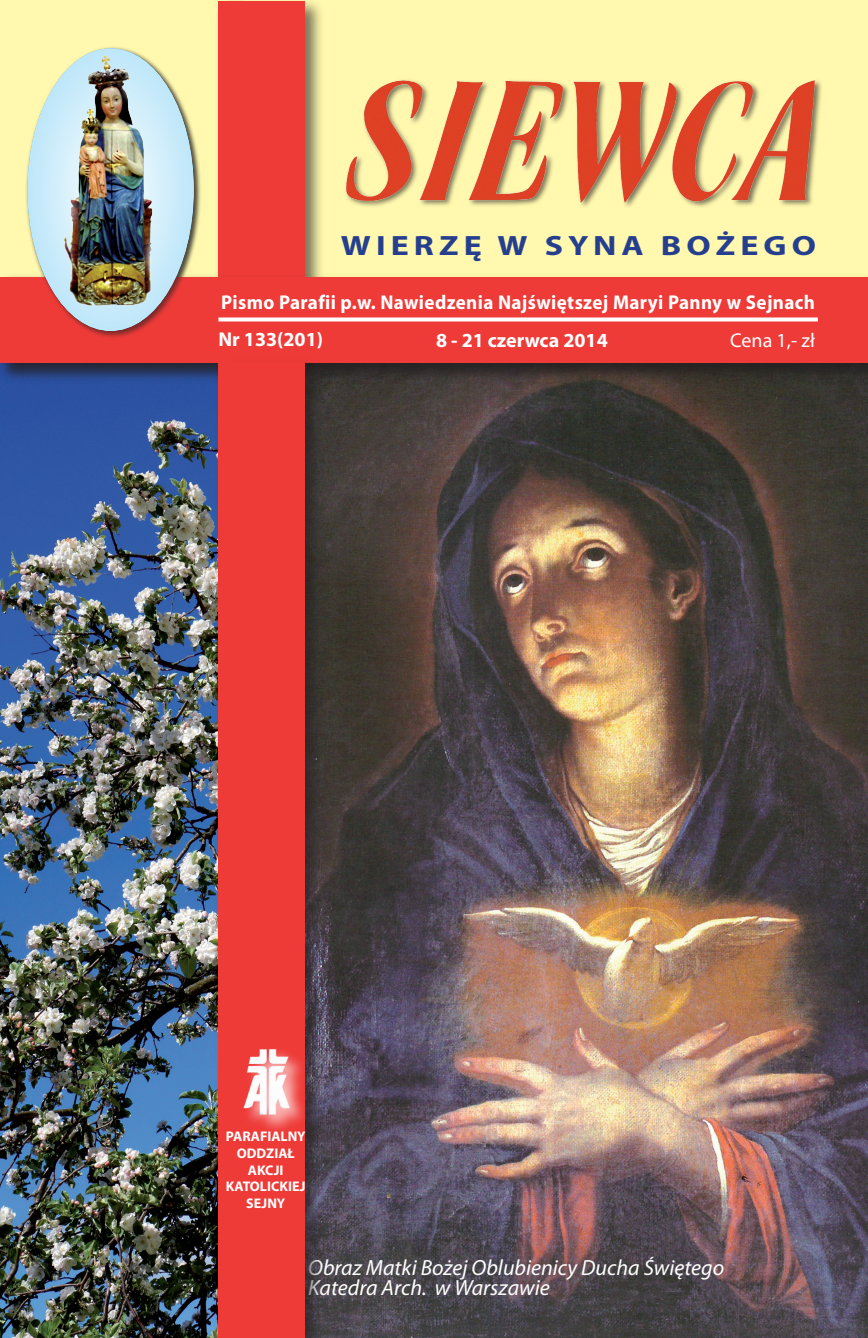
<style>
.page{position:relative;width:868px;height:1338px;background:#fff}
.page>*{position:absolute;margin:0;border:0;box-sizing:border-box;transform-origin:0 0}
.t1{font:700 28px "Myriad Pro";letter-spacing:.095em;color:#253f8e;scale:1.21 1}
.t2{font:700 28px "Myriad Pro";letter-spacing:.15em;color:#253f8e;scale:1.21 1}
.t3{font:italic 22px/20px "Myriad Pro";color:#fff}
.t4{font:700 20px/37.2px "Myriad Pro";letter-spacing:.02em;color:#fff;scale:.95 1}
.t5{font:20px "Myriad Pro";color:#fff}
.t6{font:700 20px "Myriad Pro";color:#fff}
.t7{font:700 14px/16.8px "Myriad Pro";color:#fff;text-align:center}
.s1{font-weight:700}
</style>
<div class="page">
<img style="left:0;top:384px;width:215px;height:954px">
<img style="left:326px;top:384px;width:541px;height:954px">
<div style="left:0;top:0;width:867px;height:300px;background:#fff8ae"></div>
<div style="left:215px;top:0;width:111px;height:382px;background:#231f20;opacity:.6"></div>
<div style="left:218px;top:1px;width:87px;height:360px;background:#ee3b38"></div>
<div style="left:0;top:272px;width:867px;height:112px;background:#231f20;opacity:.6"></div>
<div style="left:0;top:277px;width:867px;height:86px;background:#ee3b38"></div>
<svg style="left:218px;top:317px;width:599px;height:4px;background:#fce6e6"></svg>
<div style="left:24px;top:45px;width:178px;height:294px;background:#231f20;opacity:.58"></div>
<img style="left:27px;top:48px;width:167px;height:283px;border-radius:50%">
<div style="left:343px;top:77px;width:480px;height:133px;background:#231f20;opacity:.6"></div>
<div style="left:215px;top:357px;width:111px;height:981px;background:#231f20;opacity:.6"></div>
<div style="left:218px;top:362px;width:87px;height:976px;background:#ee3b38"></div>
<div style="left:241px;top:1045px;width:68px;height:90px;background:#fff;opacity:.75"></div>
<img style="left:241px;top:1047px;width:52px;height:70px">
<h1 class="t2" style="left:341px;top:228px;width:394px">WIERZĘ W SYNA BOŻEGO</h1>
<h1 class="t1" style="left:344px;top:228px;width:382px">KOŚCIÓŁ NASZYM DOMEM</h1>
<p class="t4" style="left:218px;top:283px;width:629px">Pismo Parafii p.w. Nawiedzenia Najświętszej Maryi Panny w Sejnach<br>Nr 133(201)</p>
<p class="t5" style="left:244px;top:327px;width:70px"><span class="s1">92</span> (16 )</p>
<p class="t5" style="left:423px;top:328px;width:138px">16 – 9 września</p>
<p class="t5" style="left:730px;top:328px;width:86px">Cena 1,- zł</p>
<p class="t6" style="left:436px;top:327px;width:173px">8 - 21 czerwca 2014</p>
<p class="t7" style="left:226px;top:1127px;width:81px">PARAFIALNY<br>ODDZIAŁ<br>AKCJI<br>KATOLICKIEJ<br>SEJNY</p>
<p class="t3" style="left:308px;top:1257px;width:417px">Obraz Matki Bożej Oblubienicy Ducha Świętego<br>Katedra Arch. w Warszawie</p>
</div>
